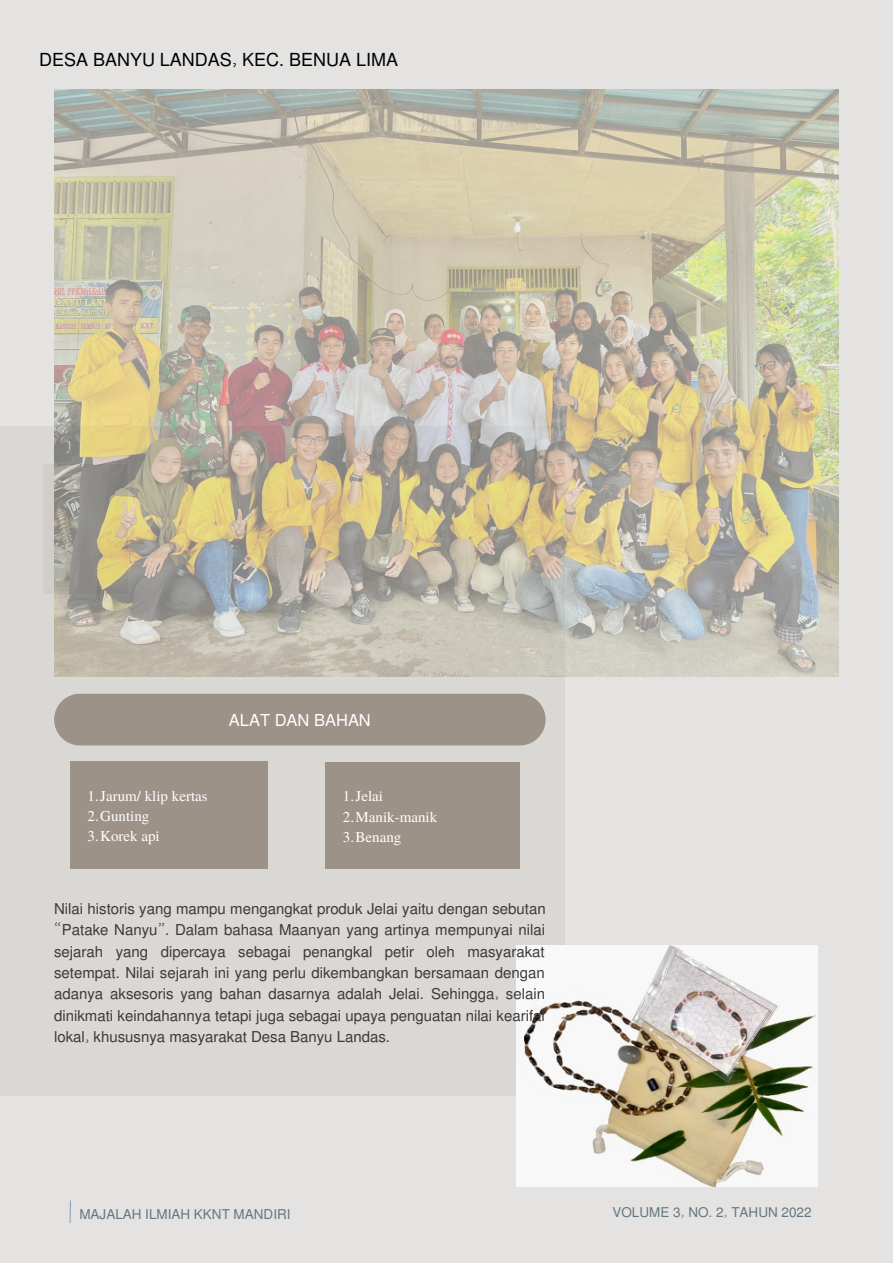
<style>
.page{position:relative;width:893px;height:1264px;background:#fff}
.page>*{position:absolute;margin:0;border:0;box-sizing:border-box;transform-origin:0 0}
.t1{font:18px "Mukti";color:#000}
.t2{font:16.5px "Mukti";color:#fff}
.t3{font:15px/21.3px "Mukti";color:#3b3939;text-align:justify}
.t4{font:15px/20.2px "Te X Gyre Termes";color:#fff}
.t5{font:13.5px "Mukti";color:#637680}
</style>
<div class="page">
<div style="left:0;top:0;width:892px;height:1262px;background:#e4e3e2"></div>
<div style="left:0;top:426px;width:565px;height:669px;background:#dad8d5"></div>
<svg style="left:69px;top:1200px;width:2px;height:23px"></svg>
<div style="left:43px;top:464px;width:85px;height:130px;background:#d1cdc9"></div>
<img style="left:54px;top:89px;width:784px;height:587px">
<div style="left:54px;top:693px;width:491px;height:52px;background:#9d9287;border-radius:26px"></div>
<div style="left:70px;top:761px;width:198px;height:108px;background:#9d9287"></div>
<div style="left:325px;top:762px;width:195px;height:107px;background:#9d9287"></div>
<img style="left:516px;top:945px;width:301px;height:241px">
<p class="t1" style="left:39px;top:47px;width:360px">DESA BANYU LANDAS, KEC. BENUA LIMA</p>
<p class="t2" style="left:229px;top:709px;width:143px">ALAT DAN BAHAN</p>
<p class="t4" style="left:88px;top:784px;width:122px">1.Jarum/ klip kertas<br>2.Gunting<br>3.Korek api</p>
<p class="t4" style="left:343px;top:785px;width:96px">1.Jelai<br>2.Manik-manik<br>3.Benang</p>
<p class="t3" style="left:54px;top:897px;width:493px">Nilai historis yang mampu mengangkat produk Jelai yaitu dengan sebutan “Patake Nanyu”. Dalam bahasa Maanyan yang artinya mempunyai nilai sejarah yang dipercaya sebagai penangkal petir oleh masyarakat setempat. Nilai sejarah ini yang perlu dikembangkan bersamaan dengan adanya aksesoris yang bahan dasarnya adalah Jelai. Sehingga, selain dinikmati keindahannya tetapi juga sebagai upaya penguatan nilai kearifal lokal, khususnya masyarakat Desa Banyu Landas.</p>
<p class="t5" style="left:79px;top:1204px;width:213px">MAJALAH ILMIAH KKNT MANDIRI</p>
<p class="t5" style="left:612px;top:1202px;width:200px">VOLUME 3, NO. 2, TAHUN 2022</p>
</div>
